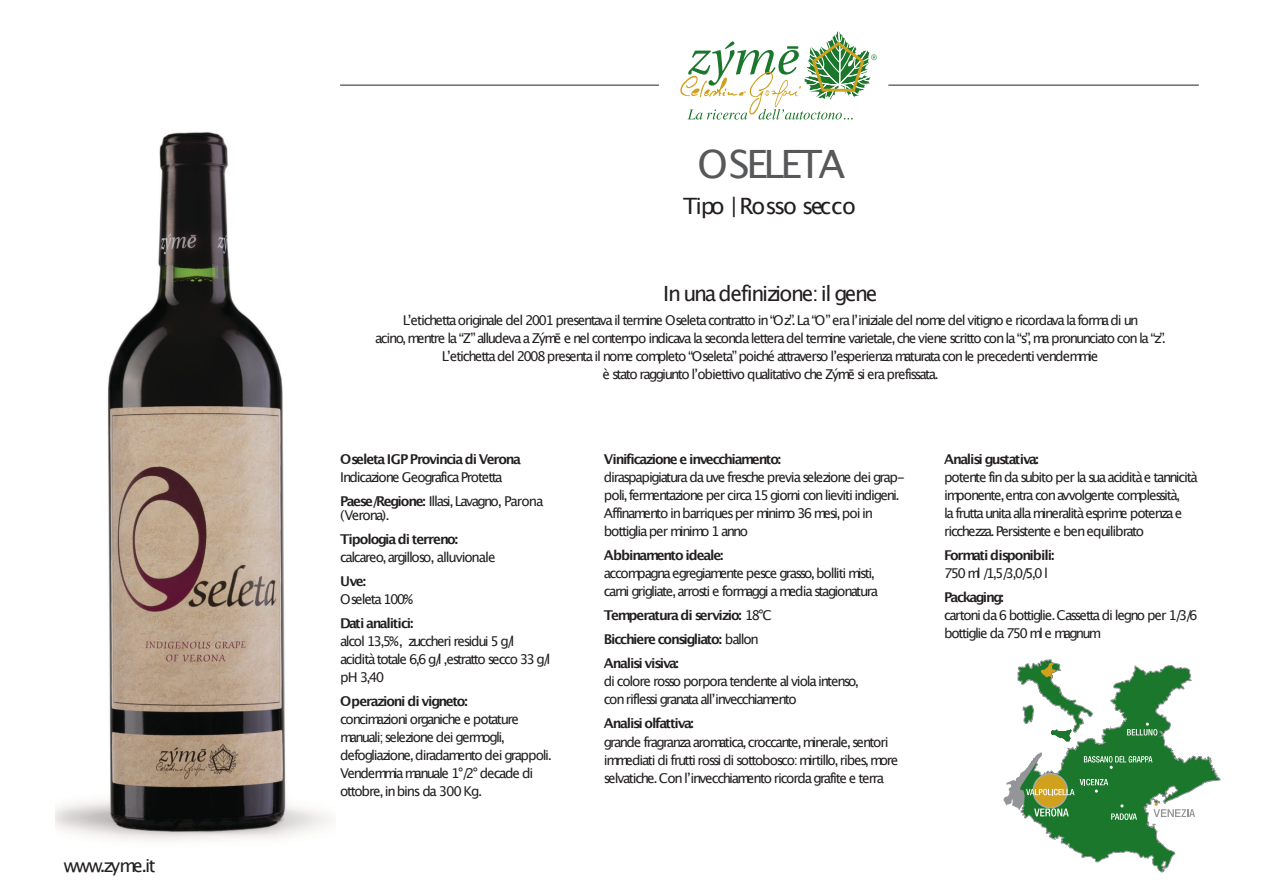
<style>
.page{position:relative;width:1263px;height:894px;background:#fff}
.page>*{position:absolute;margin:0;border:0;box-sizing:border-box;transform-origin:0 0}
.t1{font:39px "Lucida Grande";letter-spacing:-.1em;color:#57585a}
.t2{font:22.5px "Lucida Grande";letter-spacing:-.09em;color:#231f20}
.t3{font:21px "Lucida Grande";letter-spacing:-.07em;color:#231f20}
.t4{font:18px "Lucida Grande";letter-spacing:-.075em;color:#231f20}
.t5{font:13.5px/18px "Lucida Grande";letter-spacing:-.1em;color:#231f20}
.t6{font:700 13.5px/24px "Lucida Grande";letter-spacing:-.09em;color:#231f20}
.t7{font:700 13.5px "Lucida Grande";letter-spacing:-.11em;color:#231f20}
.t8{font:700 13.5px "Lucida Grande";letter-spacing:-.115em;color:#231f20}
.s1{font-weight:700}
.s2{font-weight:400}
</style>
<div class="page">
<svg style="left:680px;top:31px;width:197px;height:88px"></svg>
<hr style="left:340px;top:85px;width:319px;height:1px;background:#231f20">
<hr style="left:888px;top:85px;width:311px;height:1px;background:#231f20">
<svg style="left:1003px;top:659px;width:218px;height:214px"></svg>
<img style="left:55px;top:132px;width:273px;height:708px">
<h3 class="t4" style="left:64px;top:857px;width:93px">www.zyme.it</h3>
<h1 class="t1" style="left:697px;top:147px;width:149px">OSELETA</h1>
<h2 class="t2" style="left:683px;top:196px;width:174px">Tipo |Rosso secco</h2>
<h3 class="t3" style="left:663px;top:284px;width:216px">In una definizione: il gene</h3>
<p class="t5" style="left:375px;top:311px;width:792px;text-align:center">Lʼetichetta originale del 2001 presentava il termine Oseleta contratto in “Oz”. La “O” era lʼiniziale del nome del vitigno e ricordava la forma di un<br>acino, mentre la “Z” alludeva a Zýmē e nel contempo indicava la seconda lettera del termine varietale, che viene scritto con la “s”, ma pronunciato con la “z”.<br>Lʼetichetta del 2008 presenta il nome completo “Oseleta” poiché attraverso lʼesperienza maturata con le precedenti vendemmie<br>è stato raggiunto lʼobiettivo qualitativo che Zýmē si era prefissata.</p>
<p class="t6" style="left:340px;top:448px;width:182px">Oseleta IGP Provincia di Verona</p>
<p class="t5" style="left:340px;top:466px;width:205px;line-height:24px">Indicazione Geografica Protetta<br><span class="s1">Paese/Regione:</span> Illasi, Lavagno, Parona</p>
<p class="t5" style="left:340px;top:506px;width:51px">(Verona).</p>
<p class="t6" style="left:340px;top:527px;width:119px">Tipologia di terreno:</p>
<p class="t5" style="left:340px;top:548px;width:157px">calcareo, argilloso, alluvionale</p>
<p class="t6" style="left:340px;top:569px;width:27px">Uve:</p>
<p class="t5" style="left:340px;top:590px;width:74px">Oseleta 100%</p>
<p class="t6" style="left:340px;top:611px;width:75px">Dati analitici:</p>
<p class="t5" style="left:340px;top:632px;width:212px">alcol 13,5%, zuccheri residui 5 g/l acidità totale 6,6 g/l ,estratto secco 33 g/l pH 3,40</p>
<p class="t6" style="left:340px;top:689px;width:129px">Operazioni di vigneto:</p>
<p class="t5" style="left:340px;top:710px;width:213px">concimazioni organiche e potature manuali; selezione dei germogli, defogliazione, diradamento dei grappoli.<br>Vendemmia manuale 1°/2° decade di ottobre, in bins da 300 Kg.</p>
<p class="t7" style="left:604px;top:453px;width:179px">Vinificazione e invecchiamento:</p>
<p class="t5" style="left:604px;top:469px;width:303px">diraspapigiatura da uve fresche previa selezione dei grap&shy;poli, fermentazione per circa 15 giorni con lieviti indigeni.<br>Affinamento in barriquesper minimo 36 mesi, poi in bottiglia per minimo 1 anno</p>
<p class="t6" style="left:604px;top:544px;width:121px">Abbinamento ideale:</p>
<p class="t5" style="left:604px;top:565px;width:276px">accompagna egregiamente pesce grasso, bolliti misti, carni grigliate, arrosti e formaggi a media stagionatura</p>
<p class="t6" style="left:604px;top:604px;width:170px">Temperatura di servizio: <span class="s2">18°C<br></span>Bicchiere consigliato: <span class="s2">ballon<br></span>Analisi visiva:</p>
<p class="t5" style="left:604px;top:673px;width:257px">di colore rosso porpora tendente al viola intenso, con riflessi granata allʼinvecchiamento</p>
<p class="t6" style="left:604px;top:712px;width:92px">Analisi olfattiva:</p>
<p class="t5" style="left:604px;top:733px;width:296px">grande fragranza aromatica, croccante, minerale, sentori immediati di frutti rossi di sottobosco: mirtillo, ribes, more selvatiche. Con lʼinvecchiamento ricorda grafite e terra</p>
<p class="t8" style="left:944px;top:453px;width:96px">Analisi gustativa:</p>
<p class="t5" style="left:944px;top:469px;width:255px">potente fin da subito per la sua acidità e tannicità imponente, entra con avvolgente complessità,<br>la frutta unita alla mineralità esprime potenza e ricchezza. Persistente e ben equilibrato</p>
<p class="t6" style="left:944px;top:544px;width:112px">Formati disponibili:</p>
<p class="t5" style="left:944px;top:565px;width:105px">750 ml /1,5/3,0/5,0 l</p>
<p class="t8" style="left:944px;top:591px;width:61px">Packaging:</p>
<p class="t5" style="left:944px;top:607px;width:255px">cartoni da 6 bottiglie. Cassetta di legno per 1/3/6 bottiglie da 750 ml e magnum</p>
</div>
